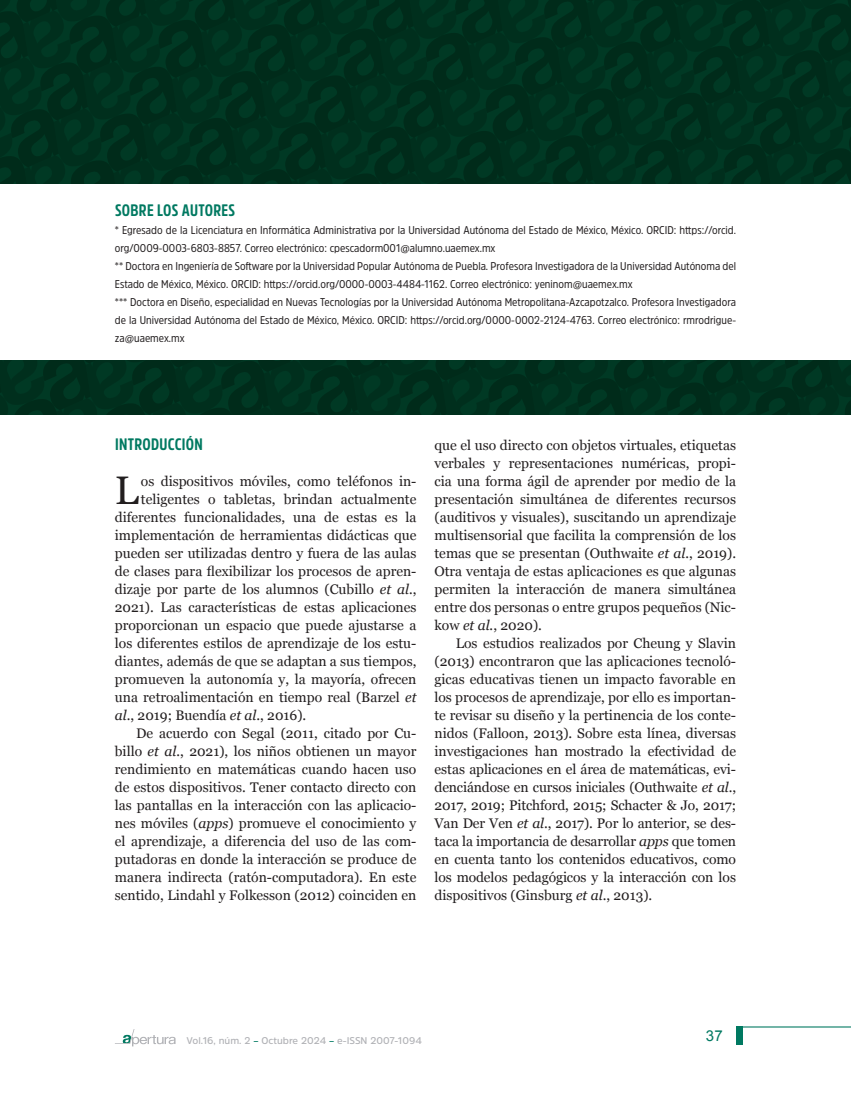
<style>
.page{position:relative;width:851px;height:1106px;background:#fff}
.page>*{position:absolute;margin:0;border:0;box-sizing:border-box;transform-origin:0 0}
.t1{font:39.9px "Georgia";color:#221e1f}
.t2{font:700 16.5px "Amsi Pro Cond";letter-spacing:.02em;color:#007961}
.t3{font:15px "Arial";color:#007961}
.t4{font:13.8px/18px "Georgia";color:#221e1f;text-align:justify}
.t5{font:11.25px/18px "Amsi Pro Narw";color:#221e1f}
.t6{font:600 9.75px "Amsi Pro";color:#b1b2b6}
.s1{font-style:italic}
.s2{color:#007961}
</style>
<div class="page">
<svg style="left:115px;top:1029px;width:60px;height:17px"></svg>
<hr style="left:738px;top:1026px;width:112px;height:1px;background:#007961">
<div style="left:736px;top:1026px;width:6px;height:18px;background:#007961"></div>
<svg style="left:0;top:0;width:850px;height:414px;background:#01311f"></svg>
<div style="left:0;top:185px;width:850px;height:175px;background:#fff"></div>
<p class="t2" style="left:115px;top:199px;width:122px">SOBRE LOS AUTORES</p>
<p class="t5" style="left:115px;top:221px;width:622px">* Egresado de la Licenciatura en Informática Administrativa por la Universidad Autónoma del Estado de México, México. ORCID: https://orcid. org/0009-0003-6803-8857. Correo electrónico: cpescadorm001@alumno.uaemex.mx<br>** Doctora en Ingeniería de Software por la Universidad Popular Autónoma de Puebla. Profesora Investigadora de la Universidad Autónoma del Estado de México, México. ORCID: https://orcid.org/0000-0003-4484-1162. Correo electrónico: yeninom@uaemex.mx<br>*** Doctora en Diseño, especialidad en Nuevas Tecnologías por la Universidad Autónoma Metropolitana-Azcapotzalco. Profesora Investigadora de la Universidad Autónoma del Estado de México, México. ORCID: https://orcid.org/0000-0002-2124-4763. Correo electrónico: rmrodrigue&shy;za@uaemex.mx</p>
<p class="t2" style="left:115px;top:433px;width:89px">INTRODUCCIÓN</p>
<h1 class="t1" style="left:115px;top:461px;width:26px">L</h1>
<p class="t4" style="left:141px;top:472px;width:277px">os dispositivos móviles, como teléfonos in-</p>
<p class="t4" style="left:141px;top:490px;width:277px">teligentes o tabletas, brindan actualmente</p>
<p class="t4" style="left:115px;top:508px;width:303px">diferentes funcionalidades, una de estas es la</p>
<p class="t4" style="left:115px;top:526px;width:303px">implementación de herramientas didácticas que</p>
<p class="t4" style="left:115px;top:544px;width:303px">pueden ser utilizadas dentro y fuera de las aulas</p>
<p class="t4" style="left:115px;top:562px;width:303px">de clases para flexibilizar los procesos de apren-</p>
<p class="t4" style="left:115px;top:580px;width:303px">dizaje por parte de los alumnos (Cubillo <span class="s1">et al.</span>,</p>
<p class="t4" style="left:115px;top:598px;width:303px">2021). Las características de estas aplicaciones</p>
<p class="t4" style="left:115px;top:616px;width:303px">proporcionan un espacio que puede ajustarse a</p>
<p class="t4" style="left:115px;top:634px;width:303px">los diferentes estilos de aprendizaje de los estu-</p>
<p class="t4" style="left:115px;top:652px;width:303px">diantes, además de que se adaptan a sus tiempos,</p>
<p class="t4" style="left:115px;top:670px;width:303px">promueven la autonomía y, la mayoría, ofrecen</p>
<p class="t4" style="left:115px;top:688px;width:303px">una retroalimentación en tiempo real (Barzel <span class="s1">et</span></p>
<p class="t4" style="left:115px;top:706px;width:193px"><span class="s1">al</span>., 2019; Buendía <span class="s1">et al</span>., 2016).</p>
<p class="t4" style="left:136px;top:724px;width:282px">De acuerdo con Segal (2011, citado por Cu-</p>
<p class="t4" style="left:115px;top:742px;width:303px">billo <span class="s1">et al.</span>, 2021), los niños obtienen un mayor</p>
<p class="t4" style="left:115px;top:760px;width:303px">rendimiento en matemáticas cuando hacen uso</p>
<p class="t4" style="left:115px;top:778px;width:303px">de estos dispositivos. Tener contacto directo con</p>
<p class="t4" style="left:115px;top:796px;width:303px">las pantallas en la interacción con las aplicacio-</p>
<p class="t4" style="left:115px;top:814px;width:303px">nes móviles (<span class="s1">apps</span>) promueve el conocimiento y</p>
<p class="t4" style="left:115px;top:832px;width:303px">el aprendizaje, a diferencia del uso de las com-</p>
<p class="t4" style="left:115px;top:850px;width:303px">putadoras en donde la interacción se produce de</p>
<p class="t4" style="left:115px;top:868px;width:303px">manera indirecta (ratón-computadora). En este</p>
<p class="t4" style="left:115px;top:886px;width:303px">sentido, Lindahl y Folkesson (2012) coinciden en</p>
<p class="t4" style="left:434px;top:436px;width:303px">que el uso directo con objetos virtuales, etiquetas verbales y representaciones numéricas, propi&shy;cia una forma ágil de aprender por medio de la presentación simultánea de diferentes recursos (auditivos y visuales), suscitando un aprendizaje multisensorial que facilita la comprensión de los temas que se presentan (Outhwaite <span class="s1">et al.</span>, 2019).<br>Otra ventaja de estas aplicaciones es que algunas permiten la interacción de manera simultánea entre dos personas o entre grupos pequeños (Nic&shy;kow <span class="s1">et al.</span>, 2020).</p>
<p class="t4" style="left:434px;top:634px;width:303px;text-indent:21px">Los estudios realizados por Cheung y Slavin (2013) encontraron que las aplicaciones tecnoló&shy;gicas educativas tienen un impacto favorable en los procesos de aprendizaje, por ello es importan&shy;te revisar su diseño y la pertinencia de los conte&shy;nidos (Falloon, 2013). Sobre esta línea, diversas investigaciones han mostrado la efectividad de estas aplicaciones en el área de matemáticas, evi&shy;denciándose en cursos iniciales (Outhwaite <span class="s1">et al</span>., 2017, 2019; Pitchford, 2015; Schacter &amp; Jo, 2017; Van Der Ven <span class="s1">et al</span>., 2017). Por lo anterior, se des&shy;taca la importancia de desarrollar <span class="s1">apps</span> que tomen en cuenta tanto los contenidos educativos, como los modelos pedagógicos y la interacción con los dispositivos (Ginsburg <span class="s1">et al</span>., 2013).</p>
<p class="t6" style="left:186px;top:1034px;width:237px">Vol.16, núm. 2 <span class="s2">–</span> Octubre 2024 <span class="s2">–</span> e-ISSN 2007-1094</p>
<p class="t3" style="left:705px;top:1026px;width:18px">37</p>
</div>
